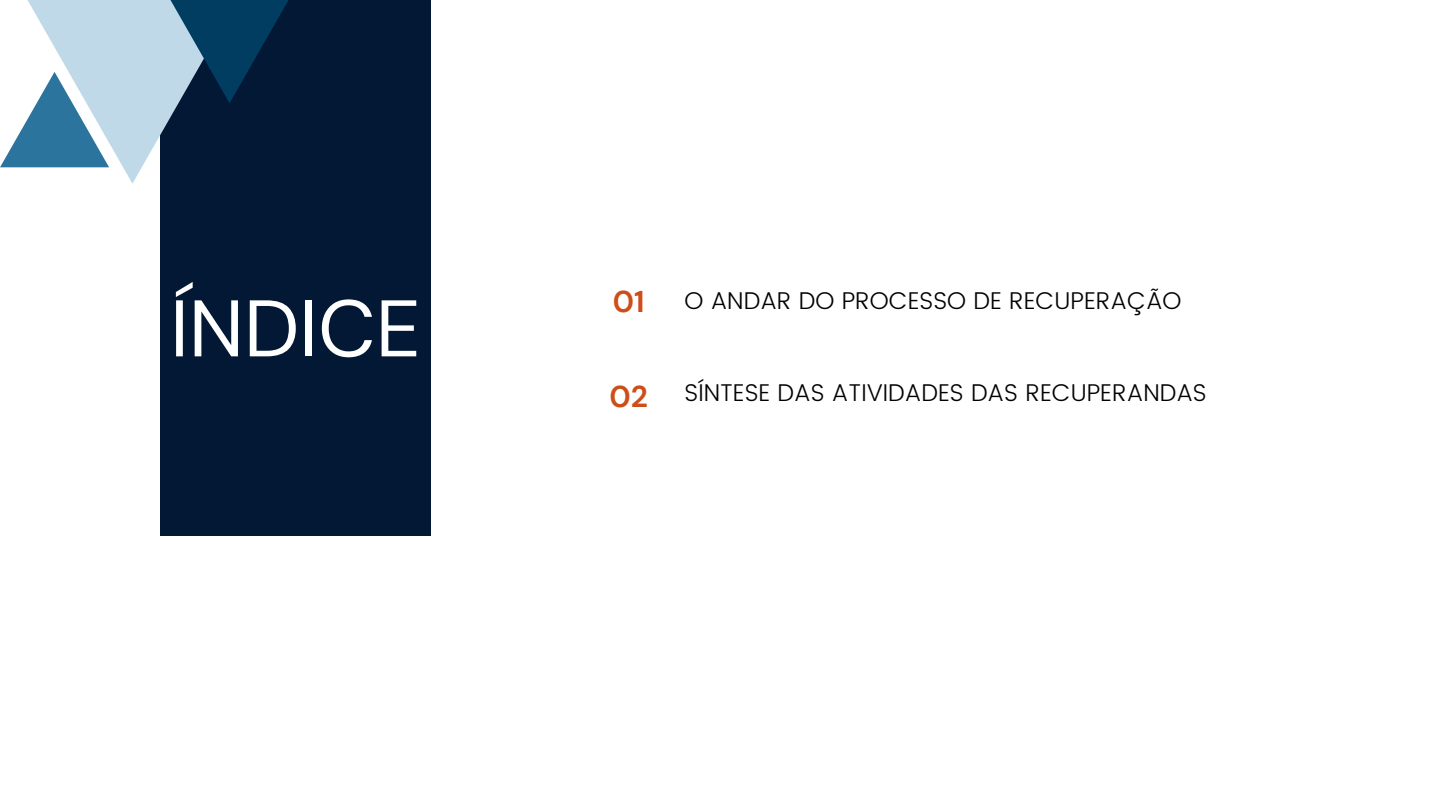
<style>
.page{position:relative;width:1440px;height:810px;background:#fff}
.page>*{position:absolute;margin:0;border:0;box-sizing:border-box;transform-origin:0 0}
.t1{font:80px "DM Sans";color:#fff}
.t2{font:700 30px "DM Sans";color:#cd4e18}
.t3{font:300 24.2px "Poppins";color:#000}
</style>
<div class="page">
<div style="left:160px;top:0;width:271px;height:536px;background:#021834"></div>
<svg style="left:0;top:0;width:289px;height:184px"></svg>
<p class="t1" style="left:170px;top:277px;width:252px">ÍNDICE</p>
<p class="t2" style="left:613px;top:282px;width:33px">01</p>
<p class="t2" style="left:610px;top:377px;width:40px">02</p>
<p class="t3" style="left:685px;top:287px;width:499px">O ANDAR DO PROCESSO DE RECUPERAÇÃO</p>
<p class="t3" style="left:685px;top:378px;width:524px">SÍNTESE DAS ATIVIDADES DAS RECUPERANDAS</p>
</div>
